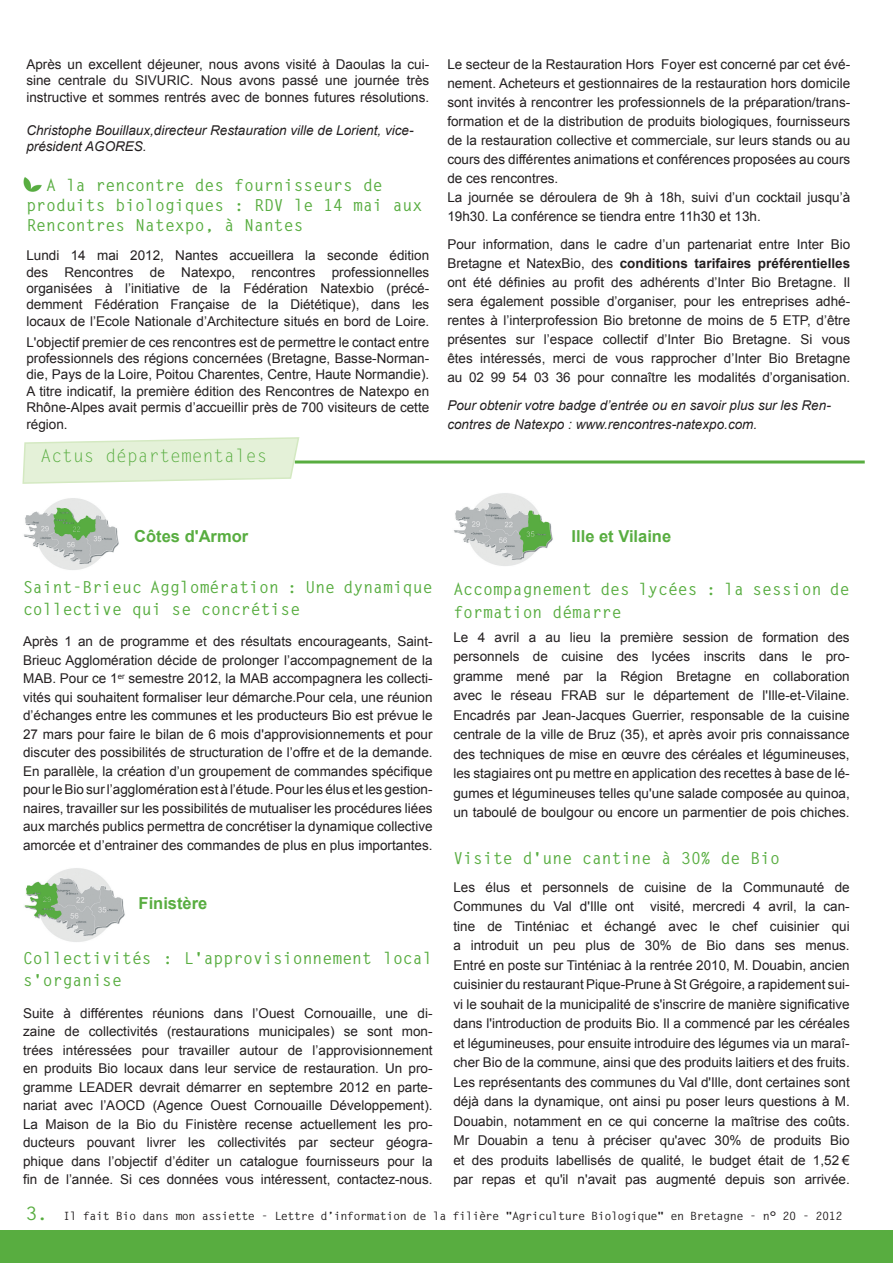
<style>
.page{position:relative;width:893px;height:1263px;background:#fff}
.page>*{position:absolute;margin:0;border:0;box-sizing:border-box;transform-origin:0 0}
.t1{font:18px "Letter Gothic Std";color:#58ad40}
.t2{font:700 16.5px/20px "Letter Gothic Std";color:#58ad40}
.t3{font:700 16.5px "Arial";color:#58ad40}
.t4{font:13.5px/19.5px "Arial";color:#231f20;text-align:justify}
.t5{font:italic 13.5px/16.4px "Arial";color:#231f20}
.t6{font:700 11.4px "Letter Gothic Std";letter-spacing:-.05em;color:#231f20;scale:1.05 1}
.s1{font-weight:700}
.s2{font-size:18.6px;color:#58ad40}
</style>
<div class="page">
<div style="left:0;top:1230px;width:893px;height:33px;background:#58ad40"></div>
<svg style="left:22px;top:437px;width:278px;height:47px;background:#e6f2db"></svg>
<img style="left:24px;top:498px;width:95px;height:72px">
<img style="left:24px;top:868px;width:101px;height:74px">
<img style="left:454px;top:493px;width:99px;height:73px">
<hr style="left:295px;top:460px;width:570px;height:3px;background:#58ad40">
<img style="left:24px;top:177px;width:18px;height:15px">
<p class="t4" style="left:26px;top:56px;width:404px;line-height:16.4px">Après un excellent déjeuner, nous avons visité à Daoulas la cui&shy;sine centrale du SIVURIC. Nous avons passé une journée très instructive et sommes rentrés avec de bonnes futures résolutions.</p>
<p class="t5" style="left:26px;top:122px;width:389px">Christophe Bouillaux,directeur Restauration ville de Lorient, vice&shy;président AGORES.</p>
<p class="t2" style="left:26px;top:175px;width:398px;text-indent:20px">A la rencontre des fournisseurs de produits biologiques : RDV le 14 mai aux<br>Rencontres Natexpo, à Nantes</p>
<p class="t4" style="left:26px;top:247px;width:404px;line-height:16.4px">Lundi 14 mai 2012, Nantes accueillera la seconde édition des Rencontres de Natexpo, rencontres professionnelles organisées à l’initiative de la Fédération Natexbio (précé&shy;demment Fédération Française de la Diététique), dans les locaux de l’Ecole Nationale d’Architecture situés en bord de Loire.</p>
<p class="t4" style="left:26px;top:334px;width:404px;line-height:16.4px">L'objectif premier de ces rencontres est de permettre le contact entre professionnels des régions concernées (Bretagne, Basse-Norman&shy;die, Pays de la Loire, Poitou Charentes, Centre, Haute Normandie).<br>A titre indicatif, la première édition des Rencontres de Natexpo en Rhône-Alpes avait permis d’accueillir près de 700 visiteurs de cette région.</p>
<h1 class="t1" style="left:41px;top:445px;width:228px">Actus départementales</h1>
<p class="t4" style="left:447px;top:55px;width:404px;line-height:19px;text-align:left">Le secteur de la Restauration Hors Foyer est concerné par cet évé&shy;nement. Acheteurs et gestionnaires de la restauration hors domicile sont invités à rencontrer les professionnels de la préparation/trans&shy;formation et de la distribution de produits biologiques, fournisseurs de la restauration collective et commerciale, sur leurs stands ou au cours des différentes animations et conférences proposées au cours de ces rencontres.<br>La journée se déroulera de 9h à 18h, suivi d’un cocktail jusqu’à 19h30. La conférence se tiendra entre 11h30 et 13h.</p>
<p class="t4" style="left:447px;top:235px;width:404px;line-height:19px">Pour information, dans le cadre d’un partenariat entre Inter Bio Bretagne et NatexBio, des <span class="s1">conditions tarifaires préférentielles </span>ont été définies au profit des adhérents d’Inter Bio Bretagne. Il sera également possible d’organiser, pour les entreprises adhé&shy;rentes à l’interprofession Bio bretonne de moins de 5 ETP, d’être présentes sur l’espace collectif d’Inter Bio Bretagne. Si vous êtes intéressés, merci de vous rapprocher d’Inter Bio Bretagne au 02 99 54 03 36 pour connaître les modalités d’organisation.</p>
<p class="t5" style="left:447px;top:395px;width:385px;line-height:19px">Pour obtenir votre badge d’entrée ou en savoir plus sur les Ren&shy;contres de Natexpo : www.rencontres-natexpo.com.</p>
<p class="t3" style="left:134px;top:526px;width:115px">Côtes d'Armor</p>
<p class="t2" style="left:23px;top:576px;width:411px;line-height:22px">Saint-Brieuc Agglomération : Une dynamique collective qui se concrétise</p>
<p class="t4" style="left:23px;top:632px;width:411px;line-height:18.5px">Après 1 an de programme et des résultats encourageants, Saint-Brieuc Agglomération décide de prolonger l’accompagnement de la MAB. Pour ce 1<sup>er</sup> semestre 2012, la MAB accompagnera les collecti&shy;vités qui souhaitent formaliser leur démarche.Pour cela, une réunion d’échanges entre les communes et les producteurs Bio est prévue le 27 mars pour faire le bilan de 6 mois d'approvisionnements et pour discuter des possibilités de structuration de l’offre et de la demande.<br>En parallèle, la création d’un groupement de commandes spécifique pour le Bio sur l’agglomération est à l’étude. Pour les élus et les gestion&shy;naires, travailler sur les possibilités de mutualiser les procédures liées aux marchés publics permettra de concrétiser la dynamique collective amorcée et d’entrainer des commandes de plus en plus importantes.</p>
<p class="t3" style="left:139px;top:892px;width:70px">Finistère</p>
<p class="t2" style="left:23px;top:948px;width:411px;line-height:22px">Collectivités : L'approvisionnement local s'organise</p>
<p class="t4" style="left:23px;top:1004px;width:411px;line-height:18.5px">Suite à différentes réunions dans l’Ouest Cornouaille, une di&shy;zaine de collectivités (restaurations municipales) se sont mon&shy;trées intéressées pour travailler autour de l’approvisionnement en produits Bio locaux dans leur service de restauration. Un pro&shy;gramme LEADER devrait démarrer en septembre 2012 en parte&shy;nariat avec l’AOCD (Agence Ouest Cornouaille Développement).<br>La Maison de la Bio du Finistère recense actuellement les pro&shy;ducteurs pouvant livrer les collectivités par secteur géogra&shy;phique dans l’objectif d’éditer un catalogue fournisseurs pour la fin de l’année. Si ces données vous intéressent, contactez-nous.</p>
<p class="t3" style="left:572px;top:526px;width:101px">Ille et Vilaine</p>
<p class="t2" style="left:453px;top:577px;width:398px;line-height:23.1px">Accompagnement des lycées : la session de formation démarre</p>
<p class="t4" style="left:453px;top:627px;width:398px">Le 4 avril a au lieu la première session de formation des personnels de cuisine des lycées inscrits dans le pro&shy;gramme mené par la Région Bretagne en collaboration avec le réseau FRAB sur le département de l'Ille-et-Vilaine.<br>Encadrés par Jean-Jacques Guerrier, responsable de la cuisine centrale de la ville de Bruz (35), et après avoir pris connaissance des techniques de mise en œuvre des céréales et légumineuses, les stagiaires ont pu mettre en application des recettes à base de lé&shy;gumes et légumineuses telles qu'une salade composée au quinoa, un taboulé de boulgour ou encore un parmentier de pois chiches.</p>
<p class="t2" style="left:453px;top:848px;width:328px">Visite d'une cantine à 30% de Bio</p>
<p class="t4" style="left:453px;top:877px;width:398px">Les élus et personnels de cuisine de la Communauté de Communes du Val d'Ille ont visité, mercredi 4 avril, la can&shy;tine de Tinténiac et échangé avec le chef cuisinier qui a introduit un peu plus de 30% de Bio dans ses menus.<br>Entré en poste sur Tinténiac à la rentrée 2010, M. Douabin, ancien cuisinier du restaurant Pique-Prune à St Grégoire, a rapidement sui&shy;vi le souhait de la municipalité de s'inscrire de manière significative dans l'introduction de produits Bio. Il a commencé par les céréales et légumineuses, pour ensuite introduire des légumes via un maraî&shy;cher Bio de la commune, ainsi que des produits laitiers et des fruits.<br>Les représentants des communes du Val d'Ille, dont certaines sont déjà dans la dynamique, ont ainsi pu poser leurs questions à M.<br>Douabin, notamment en ce qui concerne la maîtrise des coûts.<br>Mr Douabin a tenu à préciser qu'avec 30% de produits Bio et des produits labellisés de qualité, le budget était de 1,52 € par repas et qu'il n'avait pas augmenté depuis son arrivée.</p>
<p class="t6" style="left:26px;top:1209px;width:779px"><span class="s2">3.</span> Il fait Bio dans mon assiette - Lettre d’information de la filière "Agriculture Biologique" en Bretagne - n° 20 - 2012</p>
</div>
